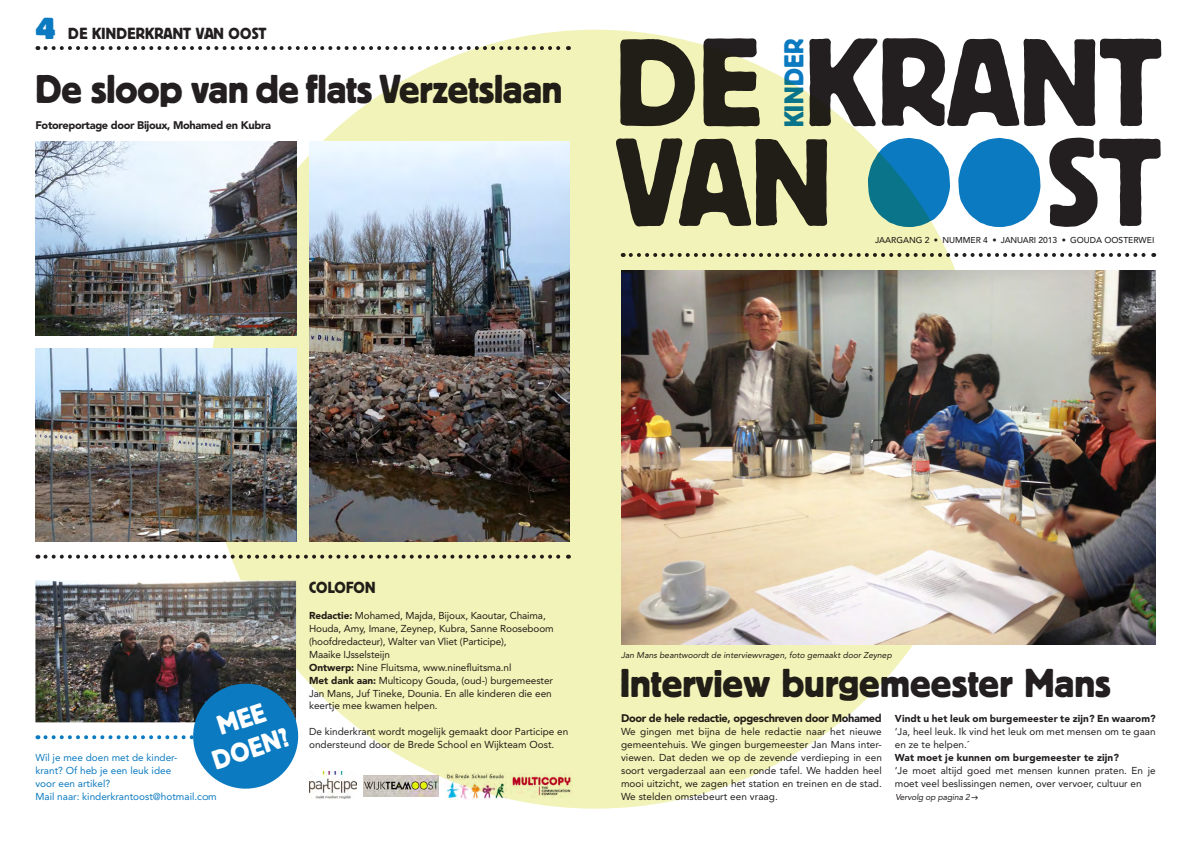
<style>
.page{position:relative;width:1191px;height:842px;background:#fff}
.page>*{position:absolute;margin:0;border:0;box-sizing:border-box;transform-origin:0 0}
.t1{font:124px/99.9px "Block BE";color:#231f20}
.t2{font:40px "Block BE";color:#231f20}
.t3{font:800 30px "Block BE";color:#0b7ac0}
.t4{font:27px "Block BE";letter-spacing:.02em;color:#0b7ac0}
.t5{font:27px "Block BE";color:#fff}
.t6{font:16px "Block BE";letter-spacing:.01em;color:#231f20}
.brood{font:900 11px "Avenir";letter-spacing:-.03em;color:#231f20}
.brood-2{font:10px/12.9px "Avenir";color:#231f20}
.t7{font:10px "Avenir";color:#0b7ac0}
.t8{font:900 10px "Avenir";letter-spacing:.01em;color:#231f20}
.t9{font:italic 8.5px "Avenir";color:#231f20}
.t10{font:500 8.5px "Avenir";color:#231f20}
.s1{color:#0b7ac0}
.s2{font-weight:900}
</style>
<div class="page">
<svg style="left:45px;top:46px;width:438px;height:4px"></svg>
<div style="left:883px;top:147px;width:53px;height:68px;background:#0b7ac0;border-radius:50%"></div>
<div style="left:972px;top:149px;width:54px;height:67px;background:#0b7ac0;border-radius:50%"></div>
<svg style="left:948px;top:253px;width:206px;height:4px"></svg>
<img style="left:309px;top:772px;width:47px;height:27px">
<img style="left:444px;top:781px;width:62px;height:18px">
<img style="left:363px;top:776px;width:75px;height:20px">
<svg style="left:45px;top:555px;width:187px;height:4px"></svg>
<div style="left:206px;top:30px;width:779px;height:779px;background:#f2f3b8;border-radius:50%"></div>
<img style="left:621px;top:271px;width:534px;height:374px">
<img style="left:35px;top:580px;width:261px;height:142px">
<img style="left:309px;top:142px;width:261px;height:400px">
<img style="left:35px;top:142px;width:261px;height:193px">
<img style="left:35px;top:348px;width:261px;height:194px">
<svg style="left:45px;top:677px;width:254px;height:112px"></svg>
<p class="t3" style="left:35px;top:12px;width:22px">4</p>
<p class="t6" style="left:68px;top:25px;width:200px">DE KINDERKRANT VAN OOST</p>
<p class="t2" style="left:35px;top:67px;width:528px">De sloop van de flats Verzetslaan</p>
<p class="brood" style="left:35px;top:118px;width:237px">Fotoreportage door Bijoux, Mohamed en Kubra</p>
<p class="t1" style="left:615px;top:29px;width:547px">DE KRANT<br>VAN <span class="s1">OO</span>ST</p>
<p class="t4" style="left:779px;top:127px;width:90px;rotate:-90deg">KINDER</p>
<p class="t10" style="left:875px;top:235px;width:281px">JAARGANG 2 • NUMMER 4 • JANUARI 2013 • GOUDA OOSTERWEI</p>
<p class="t5" style="left:208px;top:746px;width:81px;rotate:-18deg">DOEN?</p>
<p class="t7" style="left:35px;top:752px;width:144px">Wil je mee doen met de kinder-</p>
<p class="t7" style="left:35px;top:765px;width:137px">krant? Of heb je een leuk idee</p>
<p class="t7" style="left:35px;top:777px;width:76px">voor een artikel?</p>
<p class="t7" style="left:35px;top:790px;width:183px">Mail naar: kinderkrantoost@hotmail.com</p>
<p class="t6" style="left:309px;top:579px;width:68px">COLOFON</p>
<p class="brood-2" style="left:309px;top:609px;width:246px"><span class="s2">Redactie:</span> Mohamed, Majda, Bijoux, Kaoutar, Chaima,<br>Houda, Amy, Imane, Zeynep, Kubra, Sanne Rooseboom (hoofdredacteur), Walter van Vliet (Participe),</p>
<p class="brood-2" style="left:309px;top:648px;width:82px">Maaike IJsselsteijn</p>
<p class="brood-2" style="left:309px;top:661px;width:204px"><span class="s2">Ontwerp:</span> Nine Fluitsma, www.ninefluitsma.nl</p>
<p class="brood-2" style="left:309px;top:674px;width:245px"><span class="s2">Met dank aan:</span> Multicopy Gouda, (oud-) burgemeester<br>Jan Mans, Juf Tineke, Dounia. En alle kinderen die een keertje mee kwamen helpen.</p>
<p class="brood-2" style="left:309px;top:725px;width:261px">De kinderkrant wordt mogelijk gemaakt door Participe en ondersteund door de Brede School en Wijkteam Oost.</p>
<p class="t9" style="left:621px;top:650px;width:272px">Jan Mans beantwoordt de interviewvragen, foto gemaakt door Zeynep</p>
<p class="t2" style="left:620px;top:660px;width:492px">Interview burgemeester Mans</p>
<p class="brood" style="left:621px;top:712px;width:262px">Door de hele redactie, opgeschreven door Mohamed</p>
<p class="brood-2" style="left:621px;top:725px;width:262px;text-align:justify">We gingen met bijna de hele redactie naar het nieuwe gemeentehuis. We gingen burgemeester Jan Mans inter&shy;viewen. Dat deden we op de zevende verdieping in een soort vergaderzaal aan een ronde tafel. We hadden heel mooi uitzicht, we zagen het station en treinen en de stad.<br>We stelden omstebeurt een vraag.</p>
<p class="t8" style="left:894px;top:713px;width:262px">Vindt u het leuk om burgemeester te zijn? En waarom?</p>
<p class="brood-2" style="left:894px;top:725px;width:262px">‘Ja, heel leuk. Ik vind het leuk om met mensen om te gaan en ze te helpen.´</p>
<p class="t8" style="left:894px;top:751px;width:226px">Wat moet je kunnen om burgemeester te zijn?</p>
<p class="brood-2" style="left:894px;top:764px;width:262px">‘Je moet altijd goed met mensen kunnen praten. En je moet veel beslissingen nemen, over vervoer, cultuur en</p>
<p class="t9" style="left:895px;top:792px;width:76px">Vervolg op pagina 2</p>
</div>
